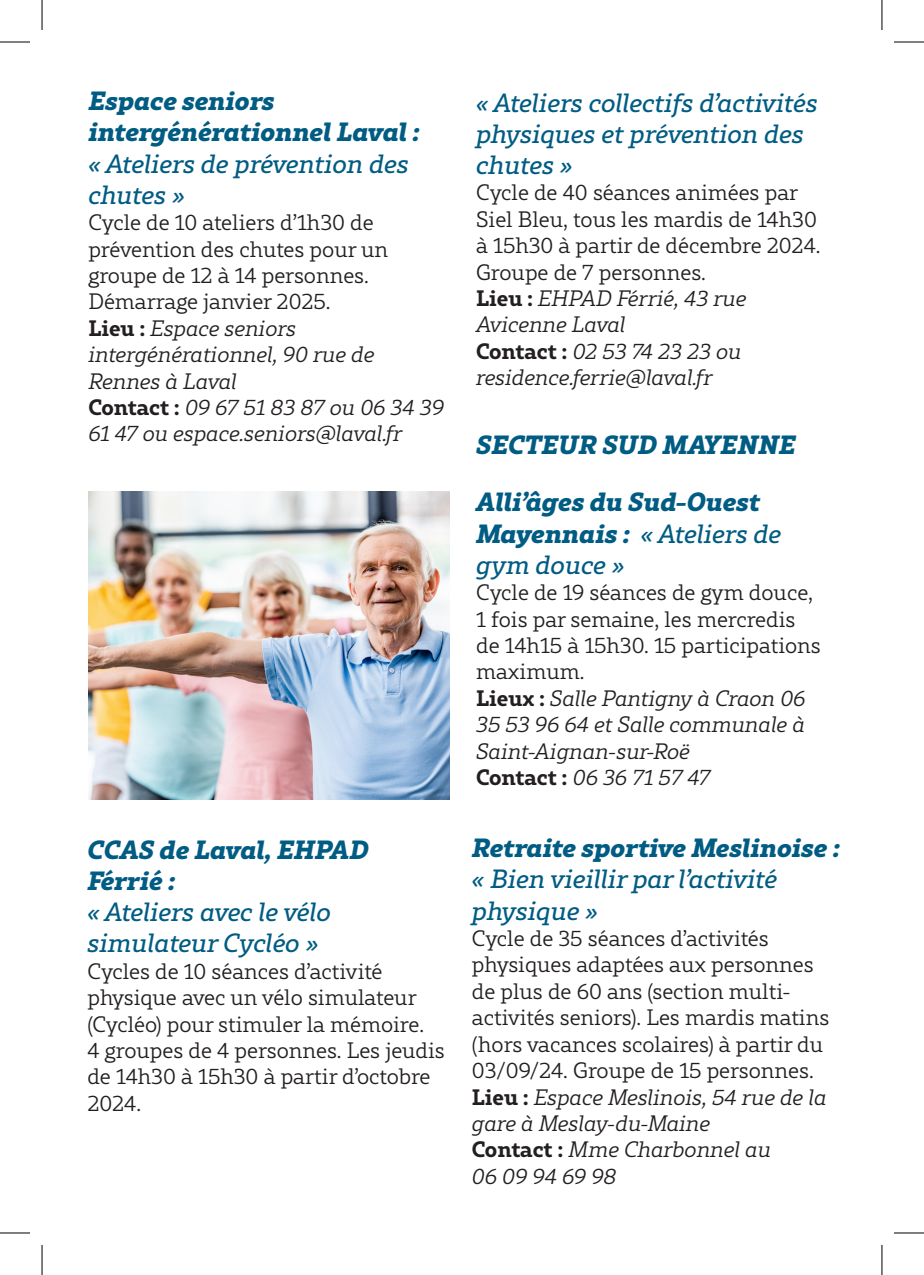
<style>
.page{position:relative;width:924px;height:1275px;background:#fff}
.page>*{position:absolute;margin:0;border:0;box-sizing:border-box;transform-origin:0 0}
.t1{font:italic 26px/31.2px "Rival Slab";color:#005c83}
.t2{font:italic 800 26px/31.2px "Rival Slab";color:#005c83}
.t3{font:300 22px/26.4px "Rival Slab";color:#231f20}
.t4{font:italic 300 22px/26.4px "Rival Slab";color:#231f20}
.s1{font-weight:400}
.s2{font-weight:700;font-style:normal}
.s3{font-weight:800}
</style>
<div class="page">
<img style="left:88px;top:491px;width:361px;height:308px">
<hr style="left:0;top:42px;width:30px;height:1px;background:#000">
<hr style="left:893px;top:42px;width:30px;height:1px;background:#000">
<hr style="left:0;top:1232px;width:30px;height:1px;background:#000">
<hr style="left:893px;top:1232px;width:30px;height:1px;background:#000">
<hr style="left:42px;top:0;width:1px;height:30px;background:#000">
<hr style="left:42px;top:1245px;width:1px;height:30px;background:#000">
<hr style="left:881px;top:0;width:1px;height:30px;background:#000">
<hr style="left:881px;top:1245px;width:1px;height:30px;background:#000">
<p class="t2" style="left:88px;top:83px;width:333px">Espace seniors intergénérationnel Laval : <span class="s1">« Ateliers de prévention des chutes »</span></p>
<p class="t3" style="left:88px;top:209px;width:301px">Cycle de 10 ateliers d’1h30 de prévention des chutes pour un groupe de 12 à 14 personnes.<br>Démarrage janvier 2025.</p>
<p class="t4" style="left:88px;top:315px;width:357px"><span class="s2">Lieu :</span> Espace seniors intergénérationnel, 90 rue de<br>Rennes à Laval<br><span class="s2">Contact :</span> 09 67 51 83 87 ou 06 34 39<br>61 47 ou espace.seniors@laval.fr</p>
<p class="t2" style="left:87px;top:832px;width:282px">CCAS de Laval, EHPAD<br>Férrié :</p>
<p class="t1" style="left:87px;top:896px;width:245px">« Ateliers avec le vélo simulateur Cycléo »</p>
<p class="t3" style="left:87px;top:957px;width:359px">Cycles de 10 séances d’activité physique avec un vélo simulateur (Cycléo) pour stimuler la mémoire.<br>4 groupes de 4 personnes. Les jeudis de 14h30 à 15h30 à partir d’octobre<br>2024.</p>
<p class="t1" style="left:476px;top:86px;width:343px">« Ateliers collectifs d’activités physiques et prévention des chutes »</p>
<p class="t3" style="left:476px;top:179px;width:346px">Cycle de 40 séances animées par<br>Siel Bleu, tous les mardis de 14h30 à 15h30 à partir de décembre 2024.<br>Groupe de 7 personnes.</p>
<p class="t4" style="left:476px;top:285px;width:271px"><span class="s2">Lieu :</span> EHPAD Férrié, 43 rue<br>Avicenne Laval<br><span class="s2">Contact :</span> 02 53 74 23 23 ou residence.ferrie@laval.fr</p>
<p class="t2" style="left:476px;top:427px;width:321px">SECTEUR SUD MAYENNE</p>
<p class="t2" style="left:476px;top:485px;width:306px">Alli’âges du Sud-Ouest<br>Mayennais : <span class="s1">« Ateliers de gym douce »</span></p>
<p class="t3" style="left:476px;top:579px;width:346px">Cycle de 19 séances de gym douce,<br>1 fois par semaine, les mercredis de 14h15 à 15h30. 15 participations maximum.</p>
<p class="t4" style="left:476px;top:685px;width:330px"><span class="s2">Lieux :</span> Salle Pantigny à Craon 06<br>35 53 96 64 et Salle communale à<br>Saint-Aignan-sur-Roë<br><span class="s2">Contact :</span> 06 36 71 57 47</p>
<p class="t1" style="left:471px;top:832px;width:369px"><span class="s3">Retraite sportive Meslinoise : </span>« Bien vieillir par l’activité physique »</p>
<p class="t3" style="left:471px;top:925px;width:359px">Cycle de 35 séances d’activités physiques adaptées aux personnes de plus de 60 ans (section multi&shy;activités seniors). Les mardis matins (hors vacances scolaires) à partir du 03/09/24. Groupe de 15 personnes.</p>
<p class="t4" style="left:471px;top:1083px;width:356px"><span class="s2">Lieu :</span> Espace Meslinois, 54 rue de la gare à Meslay-du-Maine<br><span class="s2">Contact :</span> Mme Charbonnel au<br>06 09 94 69 98</p>
</div>
